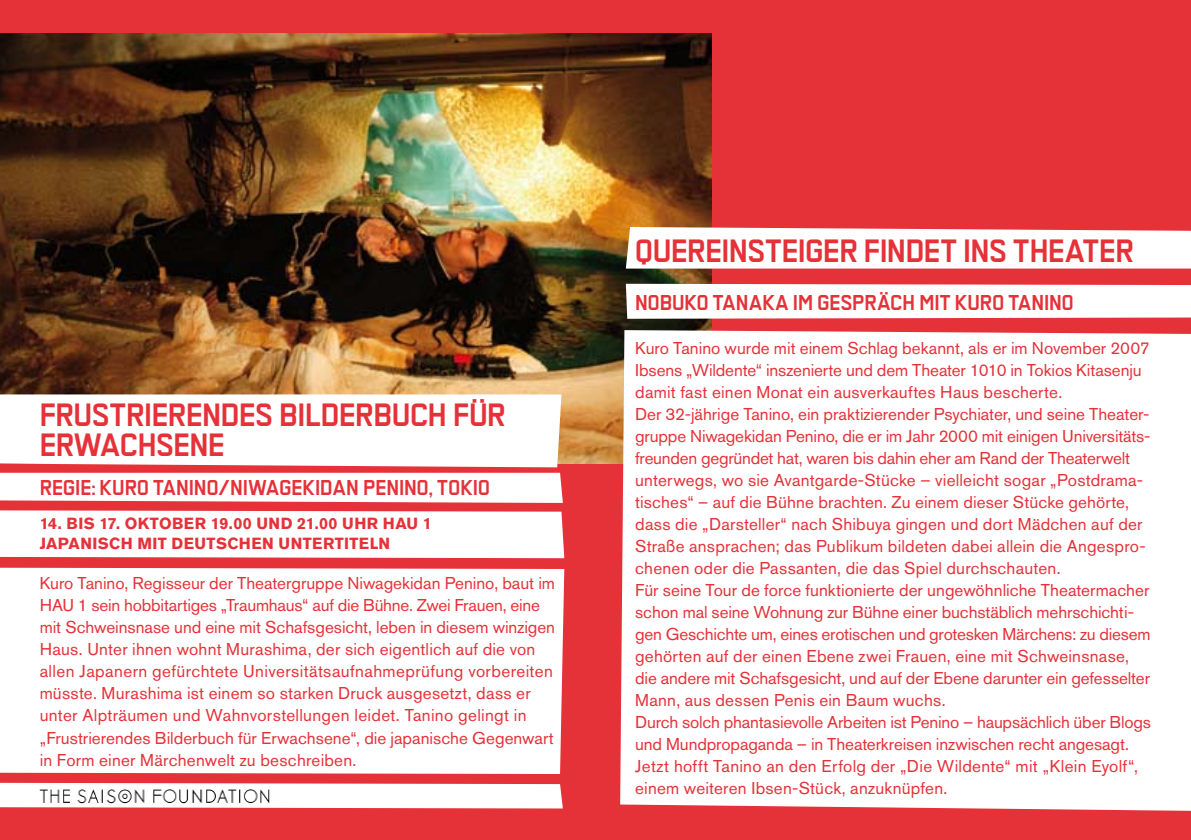
<style>
.page{position:relative;width:1191px;height:840px;background:#fff}
.page>*{position:absolute;margin:0;border:0;box-sizing:border-box;transform-origin:0 0}
.t1{font:700 30px "INOM";letter-spacing:-.005em;color:#e53138}
.t2{font:700 20px "INOM";letter-spacing:.005em;color:#e53138}
.t3{font:17px/22px "Akzidenz Grotesk BE";letter-spacing:.005em;color:#e53138}
.t4{font:700 16px/20px "Akzidenz Grotesk BE";letter-spacing:.025em;color:#e53138}
</style>
<div class="page">
<div style="left:0;top:0;width:1191px;height:839px;background:#e53138"></div>
<img style="left:0;top:33px;width:711px;height:430px">
<div style="left:620px;top:330px;width:571px;height:480px;background:#fff"></div>
<div style="left:626px;top:227px;width:565px;height:41px;background:#fff"></div>
<div style="left:626px;top:283px;width:565px;height:35px;background:#fff"></div>
<div style="left:0;top:394px;width:561px;height:73px;background:#fff"></div>
<div style="left:0;top:472px;width:563px;height:30px;background:#fff"></div>
<div style="left:0;top:510px;width:564px;height:48px;background:#fff"></div>
<svg style="left:0;top:782px;width:563px;height:26px;background:#fbebec"></svg>
<div style="left:0;top:567px;width:564px;height:206px;background:#fff"></div>
<img style="left:40px;top:787px;width:230px;height:15px">
<h1 class="t1" style="left:40px;top:397px;width:34px">FRUSTRIERENDES</h1>
<h1 class="t1" style="left:279px;top:397px;width:60px">BILDERBU</h1>
<h1 class="t1" style="left:410px;top:397px;width:94px">CH FÜR</h1>
<h1 class="t1" style="left:40px;top:427px;width:38px">ERWA</h1>
<h1 class="t1" style="left:120px;top:427px;width:36px">CHSENE</h1>
<p class="t2" style="left:40px;top:475px;width:23px">REGIE</p>
<p class="t2" style="left:92px;top:475px;width:33px">: KURO</p>
<p class="t2" style="left:153px;top:475px;width:22px">TANINO</p>
<p class="t2" style="left:218px;top:475px;width:37px">/NIWAGEKIDAN</p>
<p class="t2" style="left:363px;top:475px;width:12px">PENINO</p>
<p class="t2" style="left:429px;top:475px;width:31px">, TOKIO</p>
<p class="t4" style="left:40px;top:513px;width:394px">14. BIS 17. OKTOBER 19.00 UND 21.00 UHR HAU 1<br>JAPANISCH MIT DEUTSCHEN UNTERTITELN</p>
<p class="t3" style="left:40px;top:572px;width:517px">Kuro Tanino, Regisseur der Theatergruppe Niwagekidan Penino, baut im HAU 1 sein hobbitartiges „Traumhaus“ auf die Bühne. Zwei Frauen, eine mit Schweinsnase und eine mit Schafsgesicht, leben in diesem winzigen Haus. Unter ihnen wohnt Murashima, der sich eigentlich auf die von allen Japanern gefürchtete Universitätsaufnahmeprüfung vorbereiten müsste. Murashima ist einem so starken Druck ausgesetzt, dass er unter Alpträumen und Wahnvorstellungen leidet. Tanino gelingt in „Frustrierendes Bilderbuch für Erwachsene“, die japanische Gegenwart in Form einer Märchenwelt zu beschreiben.</p>
<h1 class="t1" style="left:635px;top:232px;width:35px">QUEREINSTEIGER</h1>
<h1 class="t1" style="left:864px;top:232px;width:17px">FINDET</h1>
<h1 class="t1" style="left:963px;top:232px;width:85px">INS THEATER</h1>
<p class="t2" style="left:635px;top:290px;width:295px">NOBUKO TANAKA IM GESPRÄCH MIT</p>
<p class="t2" style="left:955px;top:290px;width:13px">KURO</p>
<p class="t2" style="left:1008px;top:290px;width:12px">TANINO</p>
<p class="t3" style="left:635px;top:336px;width:517px">Kuro Tanino wurde mit einem Schlag bekannt, als er im November 2007<br>Ibsens „Wildente“ inszenierte und dem Theater 1010 in Tokios Kitasenju damit fast einen Monat ein ausverkauftes Haus bescherte.<br>Der 32-jährige Tanino, ein praktizierender Psychiater, und seine Theater&shy;gruppe Niwagekidan Penino, die er im Jahr 2000 mit einigen Universitäts&shy;freunden gegründet hat, waren bis dahin eher am Rand der Theaterwelt unterwegs, wo sie Avantgarde-Stücke – vielleicht sogar „Postdrama&shy;tisches“ – auf die Bühne brachten. Zu einem dieser Stücke gehörte, dass die „Darsteller“ nach Shibuya gingen und dort Mädchen auf der Straße ansprachen; das Publikum bildeten dabei allein die Angespro&shy;chenen oder die Passanten, die das Spiel durchschauten.<br>Für seine Tour de force funktionierte der ungewöhnliche Theatermacher schon mal seine Wohnung zur Bühne einer buchstäblich mehrschichti&shy;gen Geschichte um, eines erotischen und grotesken Märchens: zu diesem gehörten auf der einen Ebene zwei Frauen, eine mit Schweinsnase, die andere mit Schafsgesicht, und auf der Ebene darunter ein gefesselter Mann, aus dessen Penis ein Baum wuchs.<br>Durch solch phantasievolle Arbeiten ist Penino – haupsächlich über Blogs und Mundpropaganda – in Theaterkreisen inzwischen recht angesagt.<br>Jetzt hofft Tanino an den Erfolg der „Die Wildente“ mit „Klein Eyolf“, einem weiteren Ibsen-Stück, anzuknüpfen.</p>
</div>
